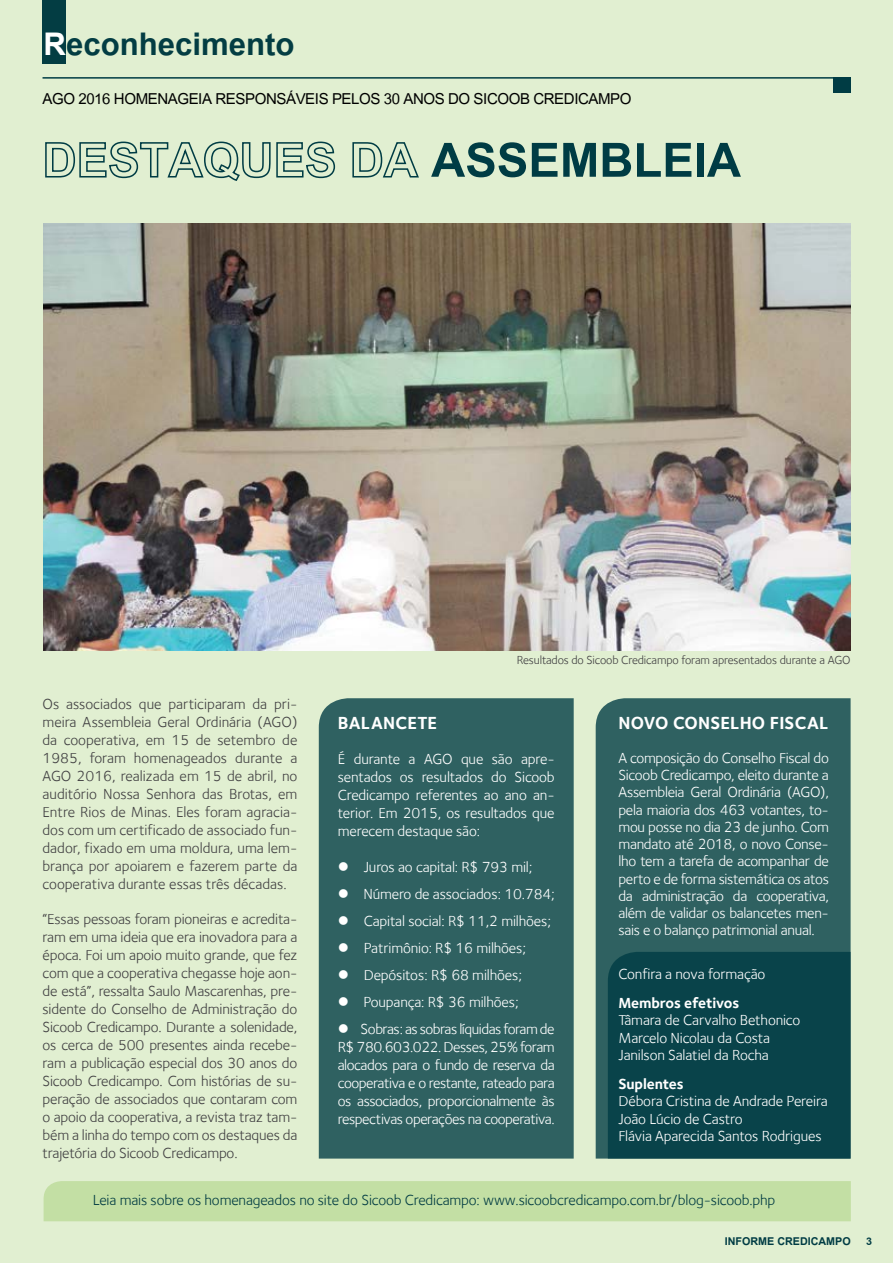
<style>
.page{position:relative;width:893px;height:1263px;background:#e1efd1}
.page>*{position:absolute;margin:0;border:0;box-sizing:border-box;transform-origin:0 0}
.t1{font:700 66px "Utsaah";color:#003c44}
.t2{font:700 43.5px "Utsaah";color:#033d43}
.t3{font:21px "Utsaah";letter-spacing:-.02em;color:#000}
.t4{font:700 18px "Foundry Sterling";letter-spacing:.01em;color:#fff}
.t5{font:15px/17.2px "Foundry Sterling";letter-spacing:-.01em;color:#fff;text-align:justify}
.t6{font:15px/18px "Foundry Sterling";letter-spacing:-.01em;color:#414042;text-align:justify}
.t7{font:15px "Foundry Sterling";letter-spacing:-.01em;color:#033d43}
.t8{font:700 15px "Foundry Sterling";letter-spacing:-.01em;color:#fff}
.t9{font:700 15px "Utsaah";color:#003c44}
.t10{font:12px "Foundry Sterling";letter-spacing:-.01em;color:#414042}
.s1{color:#fff}
</style>
<div class="page">
<hr style="left:43px;top:77px;width:807px;height:2px;background:#003c44">
<div style="left:833px;top:77px;width:17px;height:16px;background:#003c44"></div>
<div style="left:43px;top:0;width:23px;height:64px;background:#033d43"></div>
<svg style="left:45px;top:141px;width:291px;height:40px"></svg>
<svg style="left:352px;top:142px;width:67px;height:36px"></svg>
<img style="left:44px;top:223px;width:807px;height:428px">
<div style="left:319px;top:698px;width:255px;height:460px;background:#2f6161"></div>
<div style="left:596px;top:698px;width:255px;height:460px;background:#2f6161"></div>
<div style="left:608px;top:952px;width:243px;height:206px;background:#09434a"></div>
<div style="left:44px;top:1181px;width:807px;height:40px;background:#c3dfa4"></div>
<h2 class="t2" style="left:44px;top:22px;width:253px"><span class="s1">R</span>econhecimento</h2>
<h3 class="t3" style="left:43px;top:88px;width:590px">AGO 2016 homenageia responsáveis pelos 30 anos do Sicoob Credicampo</h3>
<h1 class="t1" style="left:431px;top:128px;width:311px">assembleia</h1>
<p class="t6" style="left:43px;top:695px;width:256px">Os associados que participaram da pri&shy;meira Assembleia Geral Ordinária (AGO) da cooperativa, em 15 de setembro de 1985, foram homenageados durante a AGO 2016, realizada em 15 de abril, no auditório Nossa Senhora das Brotas, em Entre Rios de M inas. Eles foram agracia&shy;dos com um certificado de associado fun&shy;dador, fixado em uma moldura, uma lem&shy;brança por apoiarem e fazerem parte da cooperativa durante essas três décadas.</p>
<p class="t6" style="left:43px;top:910px;width:256px">“Essas pessoas foram pioneiras e acredita&shy;ram em uma ideia que era inovadora para a época. Foi um apoio muito grande, que fez com que a cooperativa chegasse hoje aon&shy;de está”, ressalta Saulo Mascarenhas, pre&shy;sidente do Conselho de Administração do Sicoob Credicampo. Durante a solenidade, os cerca de 500 presentes ainda recebe&shy;ram a publicação especial dos 30 anos do Sicoob Credicampo. Com histórias de su&shy;peração de associados que contaram com o apoio da cooperativa, a revista traz tam&shy;bém a linha do tempo com os destaques da trajetória do Sicoob Credicampo.</p>
<p class="t10" style="left:517px;top:653px;width:334px">Resultados do Sicoob Credicampo foram apresentados durante a AGO</p>
<p class="t4" style="left:338px;top:712px;width:101px">BALANCETE</p>
<p class="t5" style="left:338px;top:750px;width:218px;line-height:18px">É durante a AGO que são apre&shy;sentados os resultados do Sicoob Credicampo referentes ao ano an&shy;terior. Em 2015, os resultados que merecem destaque são:</p>
<p class="t5" style="left:338px;top:858px;width:196px">● Juros ao capital: R$ 793 mil;</p>
<p class="t5" style="left:338px;top:885px;width:218px">● N úmero de associados: 10.784;</p>
<p class="t5" style="left:338px;top:912px;width:215px">● Capital social: R$ 11,2 milhões;</p>
<p class="t5" style="left:338px;top:939px;width:190px">● Patrimônio: R$ 16 milhões;</p>
<p class="t5" style="left:338px;top:966px;width:186px">● Depósitos: R$ 68 milhões;</p>
<p class="t5" style="left:338px;top:993px;width:182px">● Poupança: R$ 36 milhões;</p>
<p class="t5" style="left:338px;top:1020px;width:218px;line-height:18px">● Sobras: as sobras líquidas foram de R$ 780.603.022. Desses, 25% foram alocados para o fundo de reserva da cooperativa e o restante, rateado para os associados, proporcionalmente às respectivas operações na cooperativa.</p>
<p class="t4" style="left:618px;top:712px;width:211px">NOVO CONSELHO FISCAL</p>
<p class="t5" style="left:618px;top:749px;width:212px">A composição do Conselho Fiscal do Sicoob Credicampo, eleito durante a Assembleia Geral Ordinária (AGO), pela maioria dos 463 votantes, to&shy;mou posse no dia 23 de junho. Com mandato até 2018, o novo Conse&shy;lho tem a tarefa de acompanhar de perto e de forma sistemática os atos da administração da cooperativa, além de validar os balancetes men&shy;sais e o balanço patrimonial anual.</p>
<p class="t5" style="left:618px;top:965px;width:148px">Confira a nova formação</p>
<p class="t8" style="left:618px;top:994px;width:122px">MEMBROS EFETIVOS</p>
<p class="t5" style="left:618px;top:1012px;width:183px;text-align:left">Tâmara de Carvalho Bethonico<br>Marcelo N icolau da Costa<br>Janilson Salatiel da Rocha</p>
<p class="t8" style="left:618px;top:1075px;width:67px">SUPLENTES</p>
<p class="t5" style="left:618px;top:1093px;width:211px;text-align:left">Débora Cristina de Andrade Pereira<br>João Lúcio de Castro<br>Flávia Aparecida Santos Rodrigues</p>
<p class="t7" style="left:93px;top:1191px;width:684px">Leia mais sobre os homenageados no site do Sicoob Credicampo: www.sicoobcredicampo.com.br/blog-sicoob.php</p>
<p class="t9" style="left:725px;top:1234px;width:8px">INFO</p>
<p class="t9" style="left:750px;top:1234px;width:51px">RMe CREDICAM</p>
<p class="t9" style="left:835px;top:1234px;width:38px">PO 3</p>
</div>
